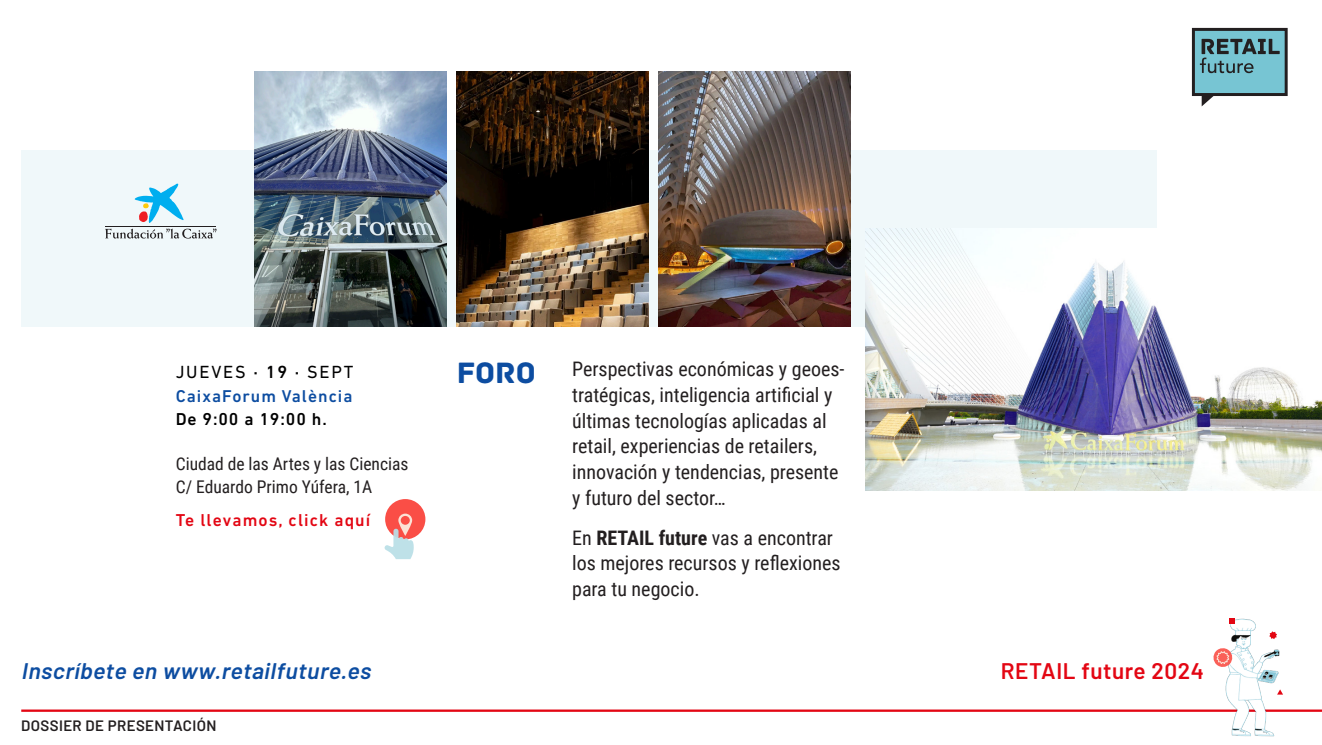
<style>
.page{position:relative;width:1322px;height:745px;background:#fff}
.page>*{position:absolute;margin:0;border:0;box-sizing:border-box;transform-origin:0 0}
.t1{font:31px "Archive";color:#0d4da1}
.TextNormal{font:italic 600 22.5px "Barlow";color:#0d4da1}
.TextNormal-2{font:600 22.5px "Barlow";letter-spacing:.025em;color:#e30613}
.TextNormal-3{font:20px/25.6px "Roboto Condensed";color:#231f20}
.t2{font:17.88px "DIN Next LT Pro";letter-spacing:.1em;color:#000001}
.TextNormal-4{font:17.5px "Roboto Condensed";color:#231f20}
.t3{font:500 17.5px "DIN Next LT Pro";letter-spacing:.06em;color:#e30613}
.t4{font:500 17.5px "DIN Next LT Pro";letter-spacing:.05em;color:#000001}
.t5{font:500 17.38px "DIN Next LT Pro";letter-spacing:.06em;color:#0d4da1}
.TextNormal-5{font:600 15px "Barlow";letter-spacing:.025em;color:#231f20}
.s1{font-weight:500}
.s2{font-weight:700}
</style>
<div class="page">
<div style="left:21px;top:150px;width:1136px;height:177px;background:#f0f8fa"></div>
<img style="left:658px;top:71px;width:192px;height:256px">
<img style="left:457px;top:71px;width:191px;height:256px">
<hr style="left:21px;top:709px;width:1301px;height:2px;background:#e30613">
<div style="left:1193px;top:29px;width:93px;height:65px;background:#77c5d3"></div>
<div style="left:1192px;top:28px;width:95px;height:68px;border:3px solid #231f20"></div>
<svg style="left:1201px;top:94px;width:14px;height:12px"></svg>
<svg style="left:1200px;top:39px;width:79px;height:34px"></svg>
<svg style="left:105px;top:183px;width:112px;height:55px"></svg>
<img style="left:1209px;top:618px;width:83px;height:119px">
<svg style="left:1212px;top:646px;width:21px;height:21px"></svg>
<svg style="left:1229px;top:618px;width:6px;height:5px"></svg>
<svg style="left:1277px;top:689px;width:6px;height:5px"></svg>
<svg style="left:1269px;top:631px;width:8px;height:7px"></svg>
<img style="left:866px;top:228px;width:456px;height:262px">
<div style="left:385px;top:498px;width:40px;height:41px;background:#fa4e46;border-radius:50%"></div>
<svg style="left:384px;top:513px;width:30px;height:45px"></svg>
<img style="left:255px;top:71px;width:192px;height:256px">
<p class="t2" style="left:176px;top:361px;width:179px">JUEVES <span class="s1">· 19 ·</span> SEPT</p>
<p class="t1" style="left:457px;top:354px;width:81px">FORO</p>
<p class="t5" style="left:176px;top:386px;width:178px">CaixaForum València</p>
<p class="t4" style="left:176px;top:408px;width:152px">De 9:00 a 19:00 h.</p>
<p class="TextNormal-4" style="left:176px;top:451px;width:234px">Ciudad de las Artes y las Ciencias</p>
<p class="TextNormal-4" style="left:176px;top:474px;width:198px">C/ Eduardo Primo Yúfera, 1A</p>
<p class="t3" style="left:176px;top:509px;width:196px">Te llevamos, click aquí</p>
<p class="TextNormal-3" style="left:572px;top:355px;width:274px">Perspectivas económicas y geoes&shy;tratégicas, inteligencia artificial y últimas tecnologías aplicadas al retail, experiencias de retailers, innovación y tendencias, presente y futuro del sector…</p>
<p class="TextNormal-3" style="left:572px;top:523px;width:270px">En <span class="s2">RETAIL future</span> vas a encontrar los mejores recursos y reflexiones para tu negocio.</p>
<p class="TextNormal" style="left:21px;top:654px;width:356px">Inscríbete en www.retailfuture.es</p>
<p class="TextNormal-2" style="left:1001px;top:654px;width:205px">RETAIL future 2024</p>
<p class="TextNormal-5" style="left:21px;top:713px;width:197px">DOSSIER DE PRESENTACIÓN</p>
</div>
